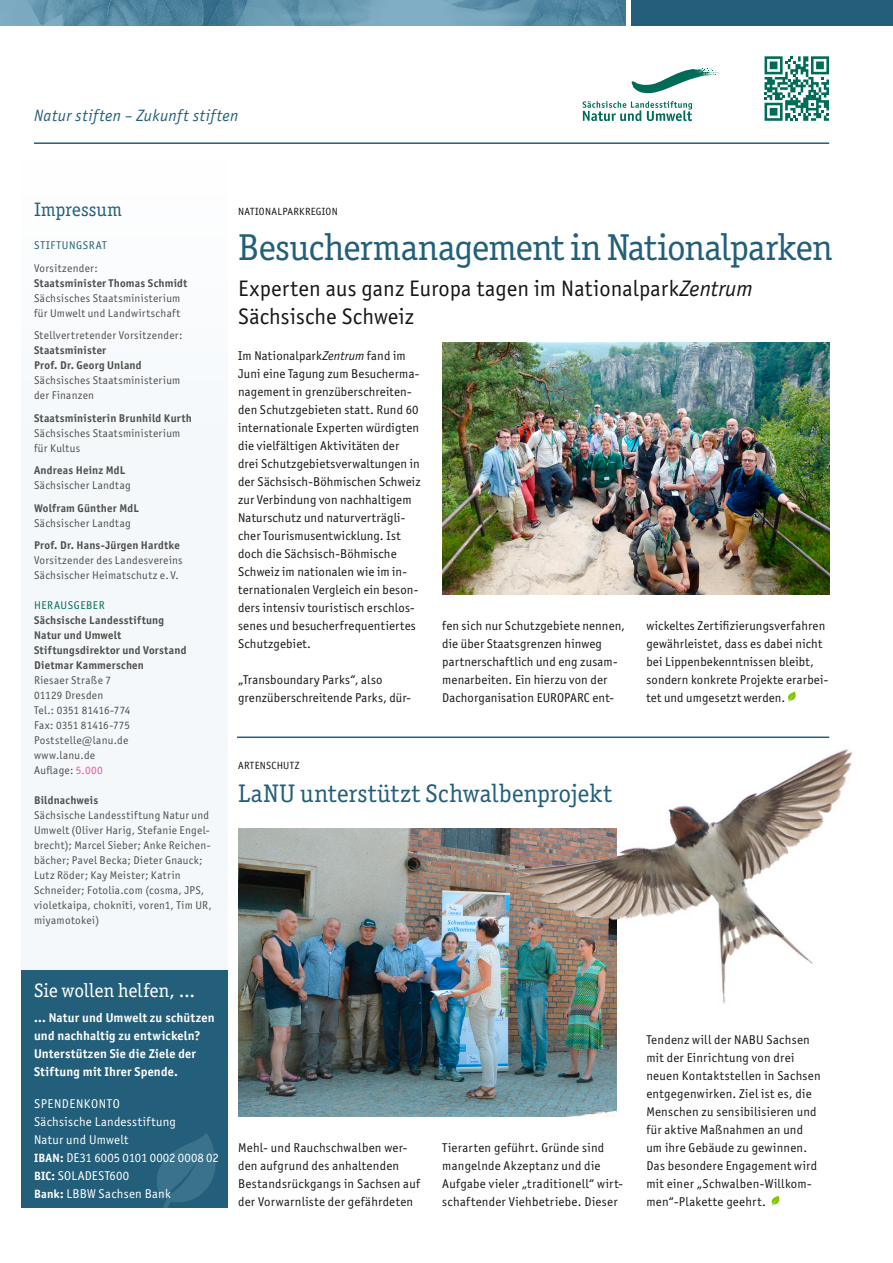
<style>
.page{position:relative;width:893px;height:1263px;background:#fff}
.page>*{position:absolute;margin:0;border:0;box-sizing:border-box;transform-origin:0 0}
.t1{font:37.5px "Officina Ser ITC Book OS";letter-spacing:-.015em;color:#235f7a}
.t2{font:25.5px "Officina Ser ITC";letter-spacing:.01em;color:#235f7a}
.t3{font:22.5px/28.5px "Officina San ITC";letter-spacing:.005em;color:#151616}
.t4{font:19.5px "Officina Ser ITC";letter-spacing:.005em;color:#fff}
.t5{font:19.5px "Officina Ser ITC";letter-spacing:.01em;color:#235f7a}
.t6{font:italic 16.5px "Officina San ITC";letter-spacing:.03em;color:#235f7a}
.t7{font:12.75px/18px "Officina San ITC";letter-spacing:.02em;color:#151616}
.t8{font:12.75px/18px "Officina San ITC";letter-spacing:.02em;color:#fff}
.t9{font:700 12.75px/18px "Officina San ITC";letter-spacing:.015em;color:#fff}
.t10{font:11.25px/15px "Officina San ITC";letter-spacing:.03em;color:#4e4e4d}
.t11{font:700 11.25px/15px "Officina San ITC";letter-spacing:.02em;color:#4e4e4d}
.t12{font:11.25px "Officina San ITC";letter-spacing:.06em;color:#235f7a}
.t13{font:11.25px "Officina San ITC";letter-spacing:.05em;color:#006c57}
.t14{font:10.5px "Officina San ITC";letter-spacing:.03em;color:#151616}
.s1{color:#e8549f}
.s2{font-style:italic}
.s3{font-weight:700;font-size:12px}
</style>
<div class="page">
<img style="left:617px;top:736px;width:235px;height:267px">
<div style="left:21px;top:158px;width:206px;height:1050px;background:#f4f8fb"></div>
<img style="left:442px;top:342px;width:387px;height:252px">
<hr style="left:34px;top:142px;width:795px;height:2px;background:#235f7a">
<img style="left:0;top:0;width:625px;height:26px">
<div style="left:631px;top:0;width:262px;height:26px;background:#235f7a"></div>
<svg style="left:632px;top:68px;width:88px;height:26px"></svg>
<svg style="left:583px;top:101px;width:109px;height:20px"></svg>
<hr style="left:237px;top:736px;width:592px;height:2px;background:#235f7a">
<svg style="left:788px;top:691px;width:8px;height:11px"></svg>
<div style="left:21px;top:970px;width:206px;height:238px;background:#235f7a"></div>
<svg style="left:157px;top:1133px;width:59px;height:75px"></svg>
<img style="left:238px;top:828px;width:379px;height:288px">
<svg style="left:765px;top:56px;width:64px;height:65px"></svg>
<svg style="left:772px;top:1195px;width:7px;height:11px"></svg>
<p class="t6" style="left:34px;top:107px;width:206px">Natur stiften – Zukunft stiften</p>
<h3 class="t5" style="left:34px;top:198px;width:89px">Impressum</h3>
<p class="t14" style="left:238px;top:206px;width:101px">NATIONALPARKREGION</p>
<h1 class="t1" style="left:238px;top:226px;width:596px">Besuchermanagement in Nationalparken</h1>
<p class="t12" style="left:34px;top:239px;width:74px">STIFTUNGSRAT</p>
<p class="t10" style="left:34px;top:260px;width:65px">Vorsitzender:</p>
<p class="t11" style="left:34px;top:275px;width:155px">Staatsminister Thomas Schmidt</p>
<p class="t10" style="left:34px;top:290px;width:148px">Sächsisches Staatsministerium für Umwelt und Landwirtschaft</p>
<p class="t10" style="left:34px;top:328px;width:150px">Stellvertretender Vorsitzender:</p>
<p class="t11" style="left:34px;top:343px;width:109px">Staatsminister<br>Prof. Dr. Georg Unland</p>
<p class="t10" style="left:34px;top:373px;width:148px">Sächsisches Staatsministerium der Finanzen</p>
<p class="t11" style="left:34px;top:410px;width:159px">Staatsministerin Brunhild Kurth</p>
<p class="t10" style="left:34px;top:425px;width:148px">Sächsisches Staatsministerium für Kultus</p>
<p class="t11" style="left:34px;top:463px;width:93px">Andreas Heinz MdL</p>
<p class="t10" style="left:34px;top:478px;width:98px">Sächsischer Landtag</p>
<p class="t11" style="left:34px;top:500px;width:106px">Wolfram Günther MdL</p>
<p class="t10" style="left:34px;top:515px;width:98px">Sächsischer Landtag</p>
<p class="t11" style="left:34px;top:538px;width:147px">Prof. Dr. Hans-Jürgen Hardtke</p>
<p class="t10" style="left:34px;top:553px;width:150px">Vorsitzender des Landesvereins<br>Sächsischer Heimatschutz e. V.</p>
<p class="t13" style="left:34px;top:599px;width:72px">HERAUSGEBER</p>
<p class="t11" style="left:34px;top:613px;width:154px">Sächsische Landesstiftung<br>Natur und Umwelt<br>Stiftungsdirektor und Vorstand<br>Dietmar Kammerschen</p>
<p class="t10" style="left:34px;top:673px;width:98px">Riesaer Straße 7<br>01129 Dresden<br>Tel.: 0351 81416-774<br>Fax: 0351 81416-775<br>Poststelle@lanu.de www.lanu.de<br>Auflage: <span class="s1">5.000</span></p>
<p class="t11" style="left:34px;top:793px;width:66px">Bildnachweis</p>
<p class="t10" style="left:34px;top:808px;width:179px">Sächsische Landesstiftung Natur und Umwelt (Oliver Harig, Stefanie Engel&shy;brecht); Marcel Sieber; Anke Reichen&shy;bächer; Pavel Becka; Dieter Gnauck; Lutz Röder; Kay Meister; Katrin Schneider; Fotolia.com (cosma, JPS, violetkaipa, chokniti, voren1, Tim UR, miyamotokei)</p>
<h3 class="t3" style="left:238px;top:274px;width:516px">Experten aus ganz Europa tagen im Nationalpark<span class="s2">Zentrum<br></span>Sächsische Schweiz</h3>
<p class="t7" style="left:238px;top:347px;width:184px">Im Nationalpark<span class="s2">Zentrum</span> fand im Juni eine Tagung zum Besucherma&shy;nagement in grenzüberschreiten&shy;den Schutzgebieten statt. Rund 60 internationale Experten würdigten die vielfältigen Aktivitäten der drei Schutzgebietsverwaltungen in der Sächsisch-Böhmischen Schweiz zur Verbindung von nachhaltigem Naturschutz und naturverträgli&shy;cher Tourismusentwicklung. Ist doch die Sächsisch-Böhmische Schweiz im nationalen wie im in&shy;ternationalen Vergleich ein beson&shy;ders intensiv touristisch erschlos&shy;senes und besucherfrequentiertes Schutzgebiet.</p>
<p class="t7" style="left:238px;top:671px;width:174px">„Transboundary Parks“, also grenzüberschreitende Parks, dür-</p>
<p class="t7" style="left:646px;top:617px;width:183px">wickeltes Zertifizierungsverfahren gewährleistet, dass es dabei nicht bei Lippenbekenntnissen bleibt, sondern konkrete Projekte erarbei&shy;tet und umgesetzt werden.</p>
<p class="t7" style="left:442px;top:617px;width:184px">fen sich nur Schutzgebiete nennen, die über Staatsgrenzen hinweg partnerschaftlich und eng zusam&shy;menarbeiten. Ein hierzu von der Dachorganisation EUROPARC ent-</p>
<p class="t14" style="left:238px;top:760px;width:63px">ARTENSCHUTZ</p>
<h2 class="t2" style="left:238px;top:779px;width:375px">LaNU unterstützt Schwalbenprojekt</h2>
<h3 class="t4" style="left:34px;top:979px;width:163px">Sie wollen helfen, ...</h3>
<p class="t9" style="left:34px;top:1009px;width:182px">... Natur und Umwelt zu schützen und nachhaltig zu entwickeln?<br>Unterstützen Sie die Ziele der<br>Stiftung mit Ihrer Spende.</p>
<p class="t8" style="left:34px;top:1094px;width:186px">SPENDENKONTO<br>Sächsische Landesstiftung<br>Natur und Umwelt<br><span class="s3">IBAN:</span> DE31 6005 0101 0002 0008 02<br><span class="s3">BIC:</span> SOLADEST600<br><span class="s3">Bank:</span> LBBW Sachsen Bank</p>
<p class="t7" style="left:238px;top:1139px;width:183px">Mehl- und Rauchschwalben wer&shy;den aufgrund des anhaltenden<br>Bestandsrückgangs in Sachsen auf der Vorwarnliste der gefährdeten</p>
<p class="t7" style="left:442px;top:1139px;width:182px">Tierarten geführt. Gründe sind mangelnde Akzeptanz und die Aufgabe vieler „traditionell“ wirt&shy;schaftender Viehbetriebe. Dieser</p>
<p class="t7" style="left:646px;top:1031px;width:176px">Tendenz will der NABU Sachsen mit der Einrichtung von drei neuen Kontaktstellen in Sachsen entgegenwirken. Ziel ist es, die<br>Menschen zu sensibilisieren und für aktive Maßnahmen an und um ihre Gebäude zu gewinnen.<br>Das besondere Engagement wird mit einer „Schwalben-Willkom&shy;men“-Plakette geehrt.</p>
</div>
